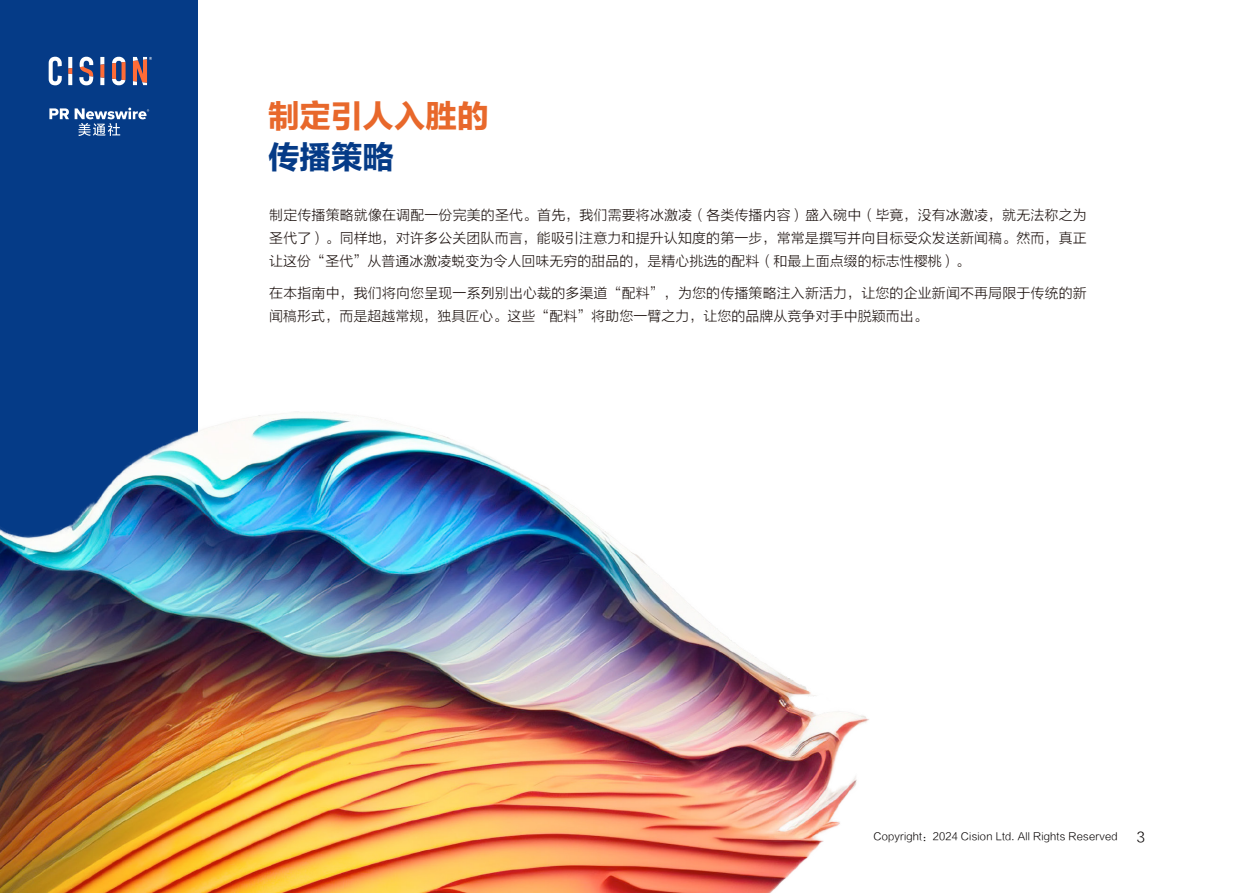
<style>
.page{position:relative;width:1241px;height:893px;background:#fff}
.page>*{position:absolute;margin:0;border:0;box-sizing:border-box;transform-origin:0 0}
.标题橘{font:31.5px "FZLTDHK GBK1 0";color:#e8682b}
.标题橘-2{font:31.5px "FZLTDHK GBK1 0";color:#053b87}
.正文{font:14px/22.8px "FZLTXHK";color:#231916;text-align:justify}
.t1{font:14px "FZLTXHK";color:#050101}
.t2{font:10.5px "FZLTXHK";color:#050101}
</style>
<div class="page">
<div style="left:0;top:0;width:197px;height:893px;background:#053b87"></div>
<svg style="left:68px;top:57px;width:4px;height:11px"></svg>
<svg style="left:68px;top:74px;width:4px;height:11px"></svg>
<svg style="left:68px;top:68px;width:4px;height:6px"></svg>
<svg style="left:79px;top:57px;width:14px;height:28px"></svg>
<svg style="left:100px;top:78px;width:4px;height:7px"></svg>
<svg style="left:100px;top:57px;width:4px;height:7px"></svg>
<svg style="left:100px;top:64px;width:4px;height:14px"></svg>
<svg style="left:112px;top:57px;width:14px;height:29px"></svg>
<svg style="left:49px;top:57px;width:13px;height:28px"></svg>
<svg style="left:133px;top:57px;width:19px;height:28px"></svg>
<svg style="left:49px;top:108px;width:20px;height:11px"></svg>
<svg style="left:75px;top:108px;width:74px;height:28px"></svg>
<img style="left:0;top:370px;width:869px;height:523px">
<p class="标题橘" style="left:268px;top:99px;width:222px">制定引人入胜的</p>
<p class="标题橘-2" style="left:268px;top:140px;width:127px">传播策略</p>
<p class="正文" style="left:269px;top:204px;width:818px">制定传播策略就像在调配一份完美的圣代。首先，我们需要将冰激凌（各类传播内容）盛入碗中（毕竟，没有冰激凌，就无法称之为圣代了）。同样地，对许多公关团队而言，能吸引注意力和提升认知度的第一步，常常是撰写并向目标受众发送新闻稿。然而，真正让这份“圣代”从普通冰激凌蜕变为令人回味无穷的甜品的，是精心挑选的配料（和最上面点缀的标志性樱桃）。</p>
<p class="正文" style="left:269px;top:282px;width:819px">在本指南中，我们将向您呈现一系列别出心裁的多渠道“配料”，为您的传播策略注入新活力，让您的企业新闻不再局限于传统的新闻稿形式，而是超越常规，独具匠心。这些“配料”将助您一臂之力，让您的品牌从竞争对手中脱颖而出。</p>
<p class="t2" style="left:873px;top:831px;width:246px">Copyright：2024 Cision Ltd. All Rights Reserved</p>
<p class="t1" style="left:1136px;top:829px;width:10px">3</p>
</div>
